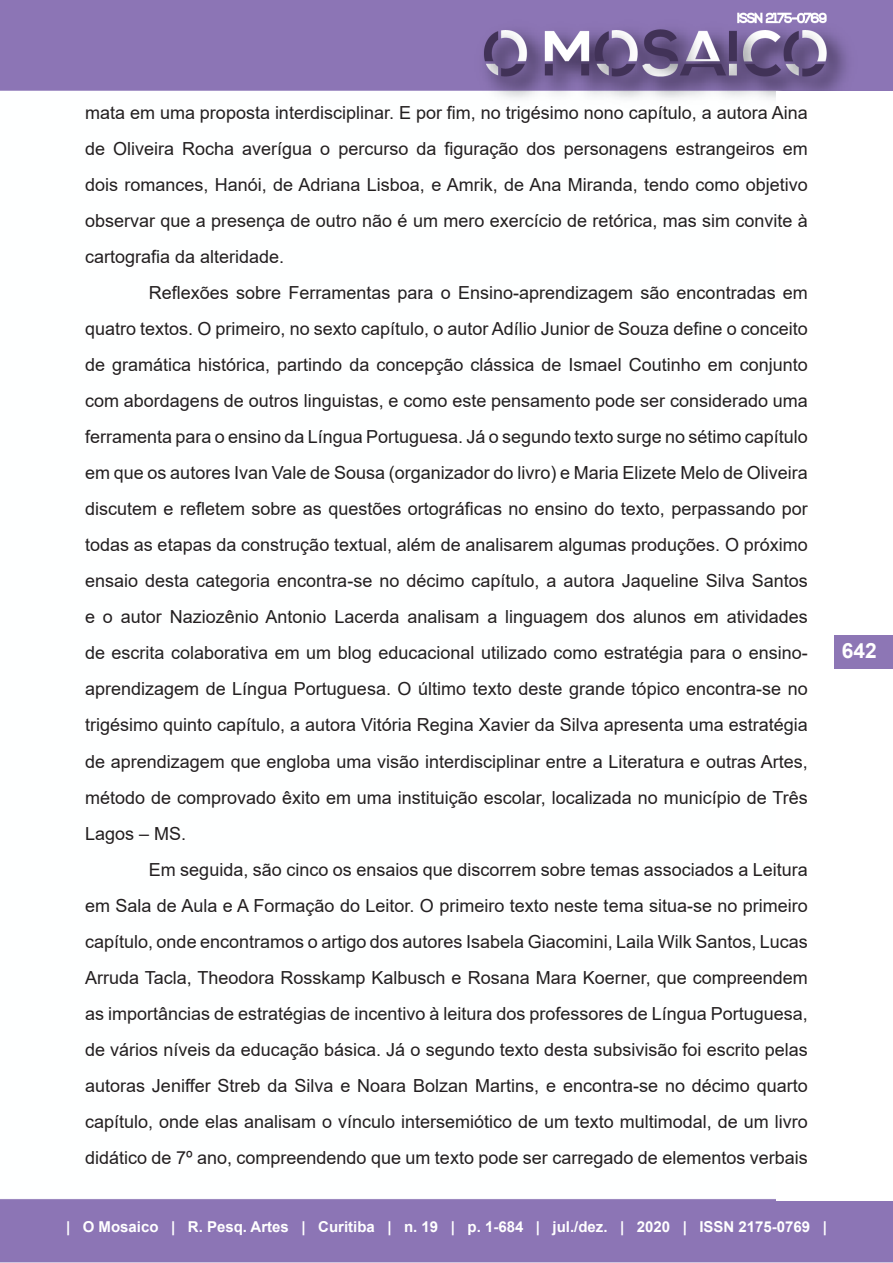
<style>
.page{position:relative;width:893px;height:1263px;background:#fff}
.page>*{position:absolute;margin:0;border:0;box-sizing:border-box;transform-origin:0 0}
.t1{font:700 21px "Arial";color:#fff}
.Corpo{font:18px/36px "Arial";color:#231f20;text-align:justify}
.t2{font:700 15px "Arial";color:#fff}
</style>
<div class="page">
<img style="left:0;top:0;width:893px;height:1263px">
<div style="left:777px;top:92px;width:116px;height:1109px;background:#fff"></div>
<div style="left:834px;top:635px;width:59px;height:33px;background:#8d76b5"></div>
<p class="Corpo" style="left:85px;top:95px;width:724px">mata em uma proposta interdisciplinar. E por fim, no trigésimo nono capítulo, a autora Aina de Oliveira Rocha averígua o percurso da figuração dos personagens estrangeiros em dois romances, Hanói, de Adriana Lisboa, e Amrik, de Ana Miranda, tendo como objetivo observar que a presença de outro não é um mero exercício de retórica, mas sim convite à cartografia da alteridade.</p>
<p class="Corpo" style="left:85px;top:275px;width:724px;text-indent:64px">Reflexões sobre Ferramentas para o Ensino-aprendizagem são encontradas em quatro textos. O primeiro, no sexto capítulo, o autor Adílio Junior de Souza define o conceito de gramática histórica, partindo da concepção clássica de Ismael Coutinho em conjunto com abordagens de outros linguistas, e como este pensamento pode ser considerado uma ferramenta para o ensino da Língua Portuguesa. Já o segundo texto surge no sétimo capítulo em que os autores Ivan Vale de Sousa (organizador do livro) e Maria Elizete Melo de Oliveira discutem e refletem sobre as questões ortográficas no ensino do texto, perpassando por todas as etapas da construção textual, além de analisarem algumas produções. O próximo ensaio desta categoria encontra-se no décimo capítulo, a autora Jaqueline Silva Santos e o autor Naziozênio Antonio Lacerda analisam a linguagem dos alunos em atividades de escrita colaborativa em um blog educacional utilizado como estratégia para o ensino&shy;aprendizagem de Língua Portuguesa. O último texto deste grande tópico encontra-se no trigésimo quinto capítulo, a autora Vitória Regina Xavier da Silva apresenta uma estratégia de aprendizagem que engloba uma visão interdisciplinar entre a Literatura e outras Artes, método de comprovado êxito em uma instituição escolar, localizada no município de Três Lagos – MS.</p>
<p class="Corpo" style="left:85px;top:851px;width:724px;text-indent:64px">Em seguida, são cinco os ensaios que discorrem sobre temas associados a Leitura em Sala de Aula e A Formação do Leitor. O primeiro texto neste tema situa-se no primeiro capítulo, onde encontramos o artigo dos autores Isabela Giacomini, Laila Wilk Santos, Lucas Arruda Tacla, Theodora Rosskamp Kalbusch e Rosana Mara Koerner, que compreendem as importâncias de estratégias de incentivo à leitura dos professores de Língua Portuguesa, de vários níveis da educação básica. Já o segundo texto desta subsivisão foi escrito pelas autoras Jeniffer Streb da Silva e Noara Bolzan Martins, e encontra-se no décimo quarto capítulo, onde elas analisam o vínculo intersemiótico de um texto multimodal, de um livro didático de 7º ano, compreendendo que um texto pode ser carregado de elementos verbais</p>
<p class="t1" style="left:842px;top:636px;width:37px">642</p>
<p class="t2" style="left:66px;top:1216px;width:762px">| O Mosaico | R. Pesq. Artes | Curitiba | n. 19 | p. 1-684 | jul./dez. | 2020 | ISSN 2175-0769 |</p>
</div>
